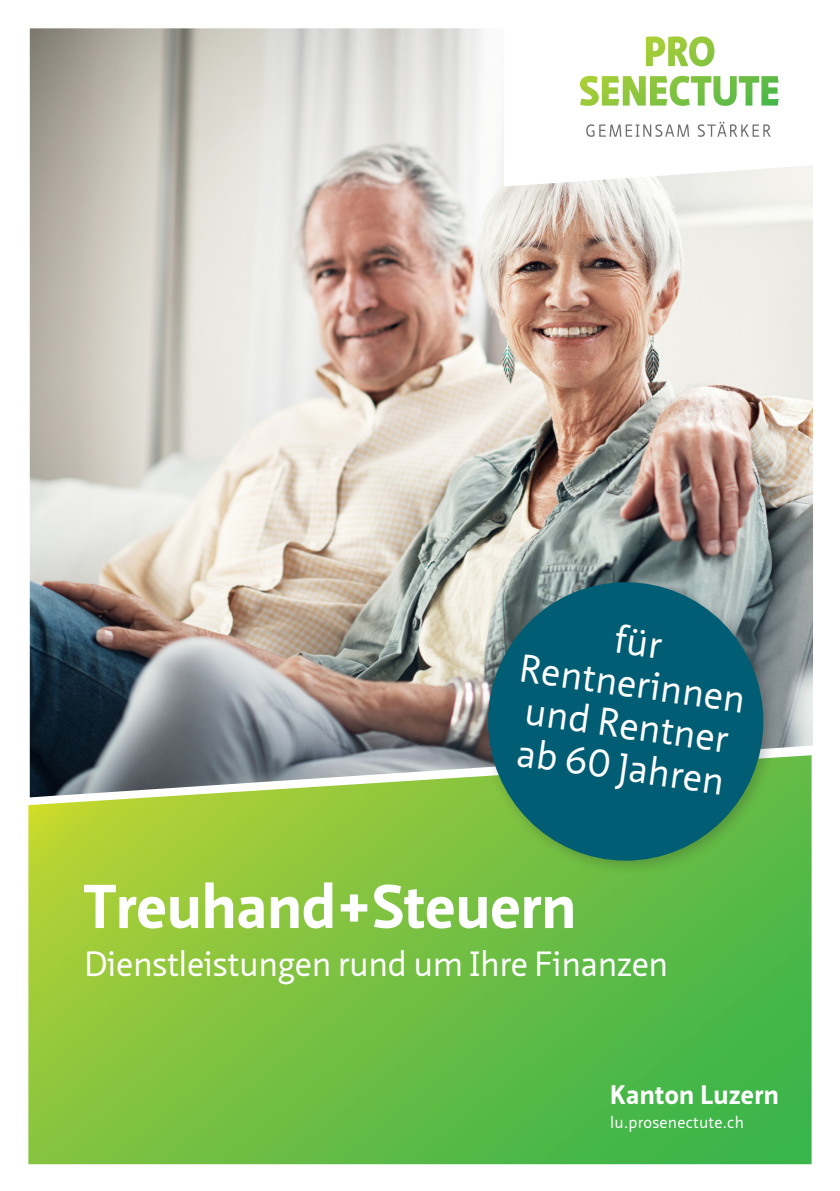
<style>
.page{position:relative;width:840px;height:1191px;background:#fff}
.page>*{position:absolute;margin:0;border:0;box-sizing:border-box;transform-origin:0 0}
.t1{font:700 60px "Neue Sans Pro";color:#fff}
.t2{font:38px/42px "Neue Sans Pro";color:#fff;text-align:center}
.t3{font:34px "Neue Sans Pro";letter-spacing:-.01em;color:#fff}
.t4{font:700 26px "Neue Sans Pro";letter-spacing:.015em;color:#fff}
.t5{font:16px "Neue Sans Pro";letter-spacing:.015em;color:#fff}
</style>
<div class="page">
<img style="left:30px;top:28px;width:782px;height:769px">
<svg style="left:503px;top:28px;width:310px;height:158px"></svg>
<svg style="left:586px;top:124px;width:102px;height:14px"></svg>
<svg style="left:697px;top:122px;width:73px;height:16px"></svg>
<svg style="left:579px;top:36px;width:199px;height:71px"></svg>
<svg style="left:28px;top:755px;width:783px;height:409px;background:#75be47"></svg>
<div style="left:479px;top:574px;width:300px;height:303px;background:#231f20;opacity:.25"></div>
<div style="left:488px;top:582px;width:275px;height:278px;background:#005d73;border-radius:50%"></div>
<p class="t2" style="left:522px;top:646px;width:229px;rotate:8deg">Rentnerinnen und Rentner</p>
<p class="t2" style="left:520px;top:731px;width:210px;rotate:8deg">ab 60 Jahren</p>
<p class="t1" style="left:84px;top:867px;width:493px">Treuhand+Steuern</p>
<p class="t3" style="left:84px;top:941px;width:585px">Dienstleistungen rund um Ihre Finanzen</p>
<p class="t4" style="left:609px;top:1077px;width:170px">Kanton Luzern</p>
<p class="t5" style="left:609px;top:1111px;width:135px">lu.prosenectute.ch</p>
</div>
